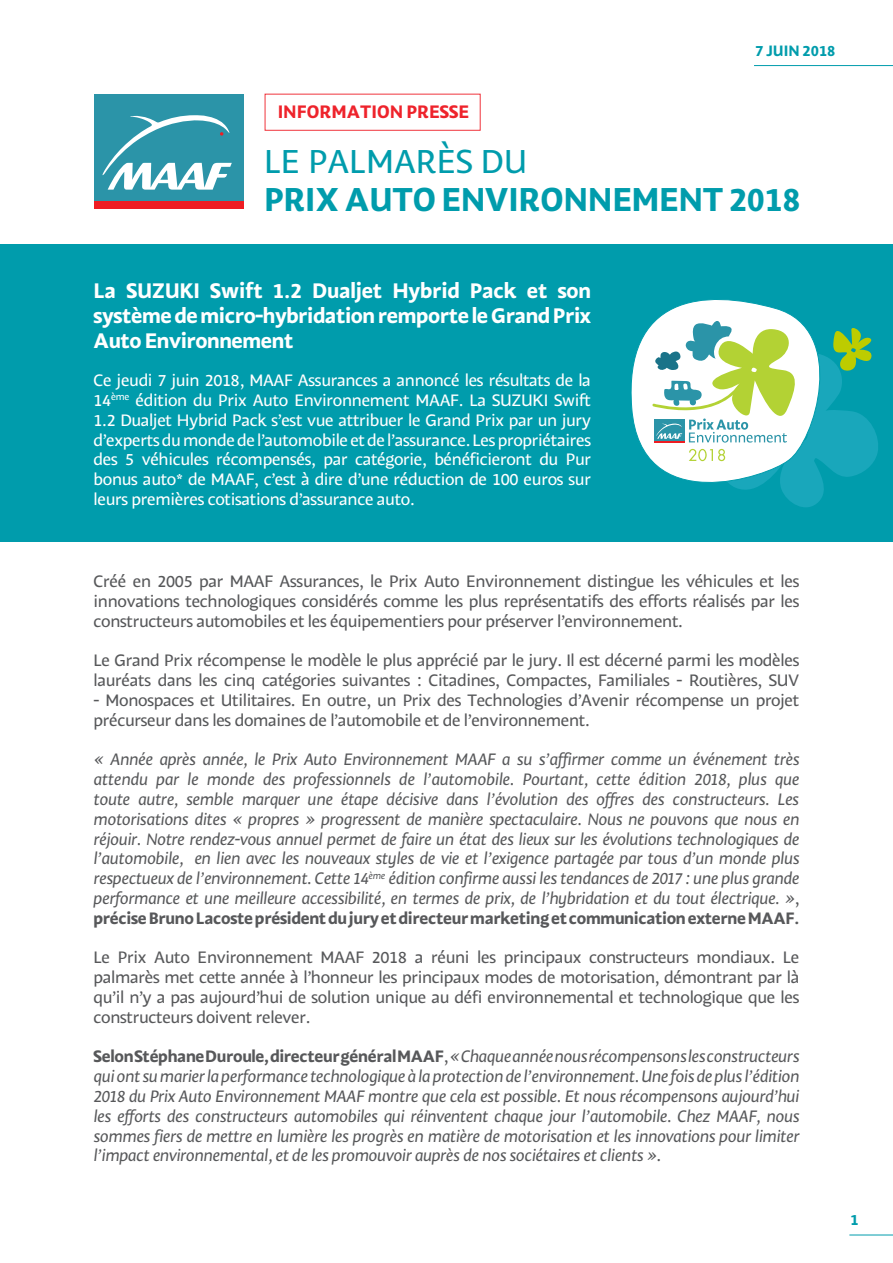
<style>
.page{position:relative;width:893px;height:1263px;background:#fff}
.page>*{position:absolute;margin:0;border:0;box-sizing:border-box;transform-origin:0 0}
.Normal_e{font:33px "MAAF Bold";letter-spacing:-.01em;color:#009cac}
.Normal_e-2{font:33px "MAAF";color:#009cac}
.Normal_e-3{font:21px/25.2px "MAAF Bold";letter-spacing:-.02em;color:#fff;text-align:justify}
.t1{font:18px "MAAF Bold";color:#ee1c25}
.Normal_e-4{font:16.5px/19.8px "MAAF Italic";letter-spacing:-.02em;color:#57585a;text-align:justify}
.Normal_e-5{font:16.5px/19.8px "MAAF";letter-spacing:-.02em;color:#57585a;text-align:justify}
.Normal_e-6{font:16.5px/19.8px "MAAF";letter-spacing:-.02em;color:#fff;text-align:justify}
.Normal_e-7{font:15px "MAAF Bold";color:#009cac}
.s1{font-family:"MAAF"}
.s2{font-family:"MAAF Bold"}
</style>
<div class="page">
<div style="left:0;top:245px;width:893px;height:297px;background:#009cac"></div>
<div style="left:94px;top:94px;width:150px;height:107px;background:#2b94a8"></div>
<div style="left:94px;top:201px;width:150px;height:8px;background:#ee1d23"></div>
<svg style="left:102px;top:115px;width:130px;height:75px"></svg>
<svg style="left:631px;top:299px;width:168px;height:161px;fill:#fff"></svg>
<svg style="left:652px;top:321px;width:226px;height:186px"></svg>
<hr style="left:754px;top:65px;width:139px;height:1px;background:#009cac">
<hr style="left:849px;top:1235px;width:44px;height:1px;background:#009cac">
<p class="t1" style="left:278px;top:101px;width:193px">INFORMATION PRESSE</p>
<p class="Normal_e-7" style="left:755px;top:41px;width:82px">7 JUIN 2018</p>
<p class="Normal_e-2" style="left:264px;top:141px;width:265px">LE PALMARÈS DU</p>
<p class="Normal_e" style="left:264px;top:179px;width:538px">PRIX AUTO ENVIRONNEMENT 2018</p>
<p class="Normal_e-3" style="left:94px;top:278px;width:499px">La SUZUKI Swift 1.2 Dualjet Hybrid Pack et son système de micro-hybridation remporte le Grand Prix Auto Environnement</p>
<p class="Normal_e-6" style="left:94px;top:370px;width:499px">Ce jeudi 7 juin 2018, MAAF Assurances a annoncé les résultats de la 14<sup>ème</sup> édition du Prix Auto Environnement MAAF. La SUZUKI Swift 1.2 Dualjet Hybrid Pack s’est vue attribuer le Grand Prix par un jury d’experts du monde de l’automobile et de l’assurance. Les propriétaires des 5 véhicules récompensés, par catégorie, bénéficieront du Pur bonus auto* de MAAF, c’est à dire d’une réduction de 100 euros sur leurs premières cotisations d’assurance auto.</p>
<p class="Normal_e-5" style="left:94px;top:572px;width:707px">Créé en 2005 par MAAF Assurances, le Prix Auto Environnement distingue les véhicules et les innovations technologiques considérés comme les plus représentatifs des efforts réalisés par les constructeurs automobiles et les équipementiers pour préserver l’environnement.</p>
<p class="Normal_e-5" style="left:94px;top:651px;width:707px">Le Grand Prix récompense le modèle le plus apprécié par le jury. Il est décerné parmi les modèles lauréats dans les cinq catégories suivantes : Citadines, Compactes, Familiales - Routières, SUV</p>
<p class="Normal_e-5" style="left:94px;top:690px;width:707px">- Monospaces et Utilitaires. En outre, un Prix des Technologies d’Avenir récompense un projet précurseur dans les domaines de l’automobile et de l’environnement.</p>
<p class="Normal_e-4" style="left:94px;top:750px;width:707px">« Année après année, le Prix Auto Environnement MAAF a su s’affirmer comme un événement très attendu par le monde des professionnels de l’automobile. Pourtant, cette édition 2018, plus que toute autre, semble marquer une étape décisive dans l’évolution des offres des constructeurs. Les motorisations dites « propres » progressent de manière spectaculaire. Nous ne pouvons que nous en réjouir. Notre rendez-vous annuel permet de faire un état des lieux sur les évolutions technologiques de l’automobile, en lien avec les nouveaux styles de vie et l’exigence partagée par tous d’un monde plus respectueux de l’environnement. Cette 14<sup>ème</sup> édition confirme aussi les tendances de 2017 : une plus grande performance et une meilleure accessibilité, en termes de prix, de l’hybridation et du tout électrique. »<span class="s1">, </span><span class="s2">précise Bruno Lacoste président du jury et directeur marketing et communication externe MAAF.</span></p>
<p class="Normal_e-5" style="left:94px;top:948px;width:707px">Le Prix Auto Environnement MAAF 2018 a réuni les principaux constructeurs mondiaux. Le palmarès met cette année à l’honneur les principaux modes de motorisation, démontrant par là qu’il n’y a pas aujourd’hui de solution unique au défi environnemental et technologique que les constructeurs doivent relever.</p>
<p class="Normal_e-4" style="left:94px;top:1047px;width:707px"><span class="s2">Selon Stéphane Duroule, directeur général MAAF</span><span class="s1">,</span> « Chaque année nous récompensons les constructeurs qui ont su marier la performance technologique à la protection de l’environnement. Une fois de plus l’édition 2018 du Prix Auto Environnement MAAF montre que cela est possible. Et nous récompensons aujourd’hui les efforts des constructeurs automobiles qui réinventent chaque jour l’automobile. Chez MAAF, nous sommes fiers de mettre en lumière les progrès en matière de motorisation et les innovations pour limiter l’impact environnemental, et de les promouvoir auprès de nos sociétaires et clients »<span class="s1">.</span></p>
<p class="Normal_e-7" style="left:850px;top:1210px;width:10px">1</p>
</div>
